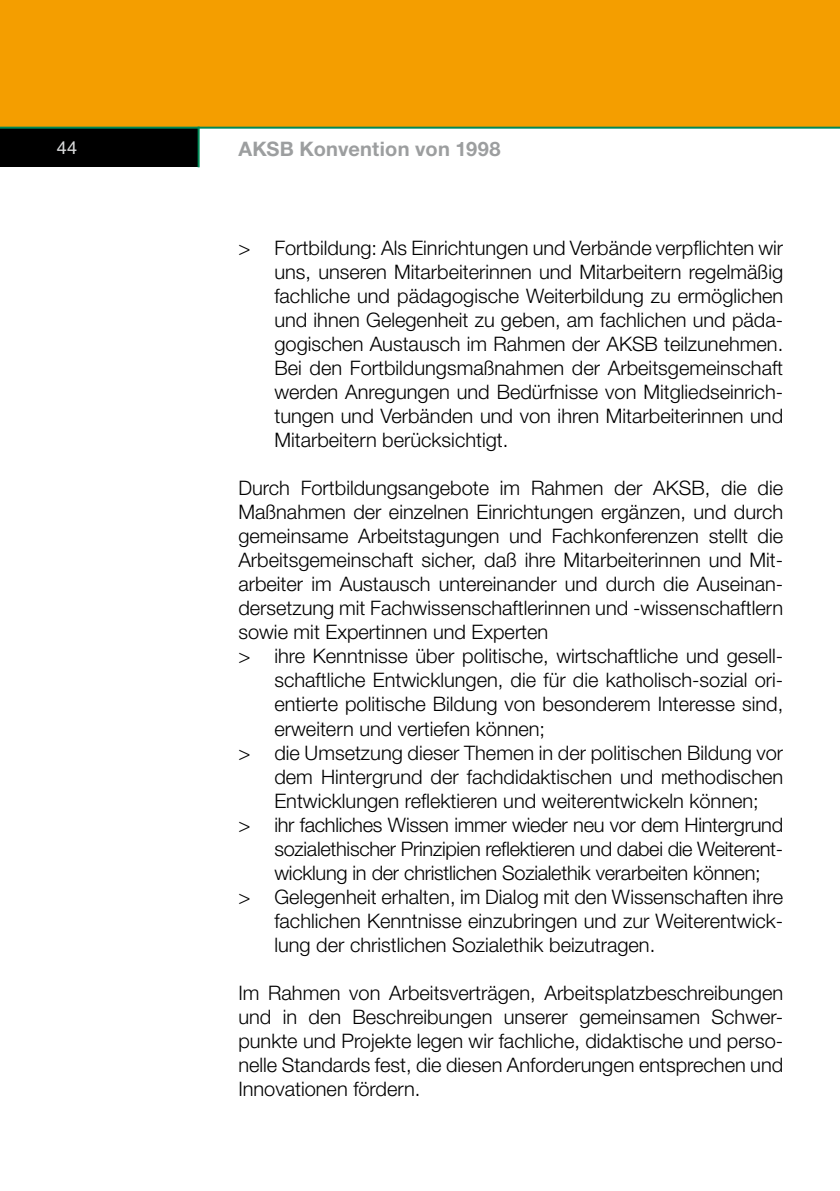
<style>
.page{position:relative;width:840px;height:1191px;background:#fff}
.page>*{position:absolute;margin:0;border:0;box-sizing:border-box;transform-origin:0 0}
.t1{font:300 20px/24px "Helvetica Neue LT Std";color:#000;text-align:justify}
.t2{font:700 20px "Helvetica Neue LT Std";letter-spacing:.015em;color:#9c9e9f}
.t3{font:18px "Helvetica";color:#d9dadb}
</style>
<div class="page">
<div style="left:0;top:128px;width:198px;height:39px;background:#000"></div>
<div style="left:0;top:0;width:839px;height:127px;background:#f49e00"></div>
<hr style="left:0;top:127px;width:839px;height:2px;background:#085">
<hr style="left:197px;top:127px;width:2px;height:40px;background:#085">
<p class="t3" style="left:57px;top:137px;width:22px">44</p>
<p class="t2" style="left:238px;top:137px;width:263px">AKSB Konvention von 1998</p>
<p class="t1" style="left:274px;top:236px;width:510px;text-indent:-36px">&gt; Fortbildung: Als Einrichtungen und Verbände verpflichten wir uns, unseren Mitarbeiterinnen und Mitarbeitern regelmäßig fachliche und pädagogische Weiterbildung zu ermöglichen und ihnen Gelegenheit zu geben, am fachlichen und päda&shy;gogischen Austausch im Rahmen der AKSB teilzunehmen.<br>Bei den Fortbildungsmaßnahmen der Arbeitsgemeinschaft werden Anregungen und Bedürfnisse von Mitgliedseinrich&shy;tungen und Verbänden und von ihren Mitarbeiterinnen und Mitarbeitern berücksichtigt.</p>
<p class="t1" style="left:238px;top:476px;width:546px">Durch Fortbildungsangebote im Rahmen der AKSB, die die</p>
<p class="t1" style="left:238px;top:500px;width:546px">Maßnahmen der einzelnen Einrichtungen ergänzen, und durch</p>
<p class="t1" style="left:238px;top:524px;width:546px">gemeinsame Arbeitstagungen und Fachkonferenzen stellt die</p>
<p class="t1" style="left:238px;top:548px;width:546px">Arbeitsgemeinschaft sicher, daß ihre Mitarbeiterinnen und Mit-</p>
<p class="t1" style="left:238px;top:572px;width:546px">arbeiter im Austausch untereinander und durch die Auseinan-</p>
<p class="t1" style="left:238px;top:596px;width:546px">dersetzung mit Fachwissenschaftlerinnen und -wissenschaftlern</p>
<p class="t1" style="left:238px;top:620px;width:311px">sowie mit Expertinnen und Experten</p>
<p class="t1" style="left:238px;top:644px;width:546px">&gt; ihre Kenntnisse über politische, wirtschaftliche und gesell-</p>
<p class="t1" style="left:274px;top:668px;width:510px">schaftliche Entwicklungen, die für die katholisch-sozial ori-</p>
<p class="t1" style="left:274px;top:692px;width:510px">entierte politische Bildung von besonderem Interesse sind,</p>
<p class="t1" style="left:274px;top:716px;width:272px">erweitern und vertiefen können;</p>
<p class="t1" style="left:238px;top:740px;width:546px">&gt; die Umsetzung dieser Themen in der politischen Bildung vor</p>
<p class="t1" style="left:274px;top:764px;width:510px">dem Hintergrund der fachdidaktischen und methodischen</p>
<p class="t1" style="left:274px;top:788px;width:485px">Entwicklungen reflektieren und weiterentwickeln können;</p>
<p class="t1" style="left:238px;top:812px;width:546px">&gt; ihr fachliches Wissen immer wieder neu vor dem Hintergrund</p>
<p class="t1" style="left:274px;top:836px;width:510px">sozialethischer Prinzipien reflektieren und dabei die Weiterent-</p>
<p class="t1" style="left:274px;top:860px;width:487px">wicklung in der christlichen Sozialethik verarbeiten können;</p>
<p class="t1" style="left:238px;top:884px;width:546px">&gt; Gelegenheit erhalten, im Dialog mit den Wissenschaften ihre</p>
<p class="t1" style="left:274px;top:908px;width:510px">fachlichen Kenntnisse einzubringen und zur Weiterentwick-</p>
<p class="t1" style="left:274px;top:932px;width:382px">lung der christlichen Sozialethik beizutragen.</p>
<p class="t1" style="left:238px;top:980px;width:546px">Im Rahmen von Arbeitsverträgen, Arbeitsplatzbeschreibungen und in den Beschreibungen unserer gemeinsamen Schwer&shy;punkte und Projekte legen wir fachliche, didaktische und perso&shy;nelle Standards fest, die diesen Anforderungen entsprechen und Innovationen fördern.</p>
</div>
